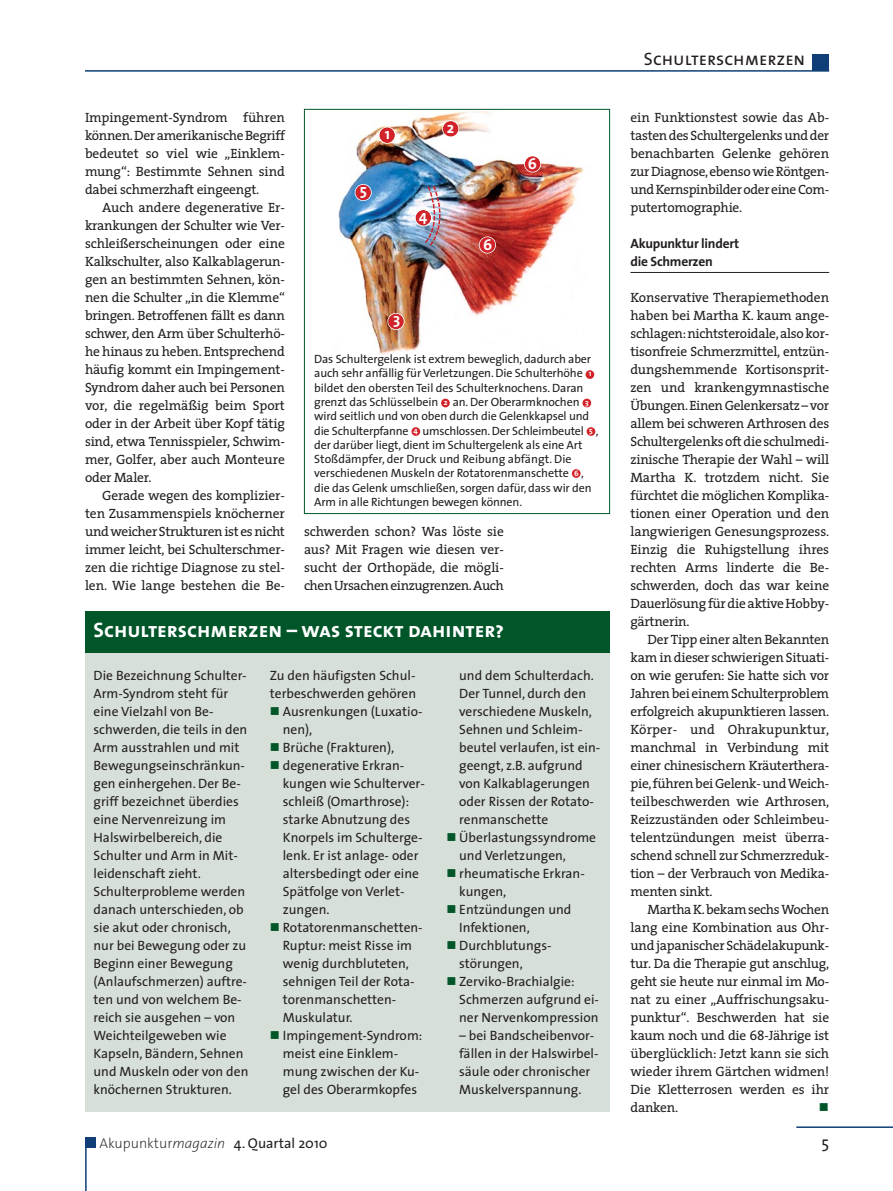
<style>
.page{position:relative;width:893px;height:1191px;background:#fff}
.page>*{position:absolute;margin:0;border:0;box-sizing:border-box;transform-origin:0 0}
.t1{font:21px "The Sans Bold Caps";color:#fff}
.t2{font:18px "The Sans Caps";color:#231f20}
.t3{font:16.5px "The Sans";color:#231f20}
.t4{font:700 15.6px "The Sans";color:#fff}
.t5{font:14.25px "The Sans";color:#231f20}
.t6{font:13.5px/18px "The Serif";letter-spacing:-.02em;color:#231f20;text-align:justify}
.t7{font:13.5px/18px "The Sans";color:#231f20}
.t8{font:700 13.5px/18px "The Sans";letter-spacing:-.02em;color:#231f20}
.t9{font:13.5px "Wingdings";color:#005629}
.t10{font:12px/14.2px "The Sans";letter-spacing:-.01em;color:#231f20}
.t11{font:700 7.95px "The Sans";color:#fff}
.s1{color:#005629}
.s2{font-weight:200}
.s3{font-weight:200;font-style:italic}
</style>
<div class="page">
<hr style="left:796px;top:1126px;width:97px;height:2px;background:#0f3f76">
<hr style="left:85px;top:1138px;width:2px;height:52px;background:#0f3f76">
<div style="left:85px;top:1137px;width:11px;height:10px;background:#0f3f76"></div>
<hr style="left:630px;top:272px;width:199px;height:1px;background:#231f20">
<hr style="left:85px;top:70px;width:744px;height:2px;background:#0f3f76">
<div style="left:812px;top:54px;width:17px;height:17px;background:#0f3f76"></div>
<img style="left:338px;top:111px;width:257px;height:268px">
<div style="left:304px;top:109px;width:306px;height:405px;border:1px solid #005629"></div>
<div style="left:572px;top:469px;width:9px;height:9px;background:#d2232a;border-radius:50%"></div>
<div style="left:587px;top:427px;width:8px;height:9px;background:#d2232a;border-radius:50%"></div>
<div style="left:411px;top:427px;width:9px;height:9px;background:#d2232a;border-radius:50%"></div>
<div style="left:582px;top:399px;width:9px;height:8px;background:#d2232a;border-radius:50%"></div>
<div style="left:441px;top:399px;width:9px;height:8px;background:#d2232a;border-radius:50%"></div>
<div style="left:586px;top:370px;width:8px;height:9px;background:#d2232a;border-radius:50%"></div>
<div style="left:443px;top:121px;width:15px;height:16px;background:#d2232a;border-radius:50%"></div>
<div style="left:442px;top:120px;width:17px;height:17px;border:2px solid #fff;border-radius:50%"></div>
<div style="left:525px;top:156px;width:15px;height:16px;background:#d2232a;border-radius:50%"></div>
<div style="left:524px;top:155px;width:17px;height:17px;border:2px solid #fff;border-radius:50%"></div>
<div style="left:415px;top:210px;width:16px;height:16px;background:#d2232a;border-radius:50%"></div>
<div style="left:415px;top:209px;width:17px;height:17px;border:2px solid #fff;border-radius:50%"></div>
<div style="left:480px;top:237px;width:15px;height:16px;background:#d2232a;border-radius:50%"></div>
<div style="left:479px;top:236px;width:17px;height:17px;border:2px solid #fff;border-radius:50%"></div>
<div style="left:379px;top:127px;width:16px;height:16px;background:#d2232a;border-radius:50%"></div>
<div style="left:379px;top:127px;width:17px;height:17px;border:2px solid #fff;border-radius:50%"></div>
<div style="left:388px;top:314px;width:16px;height:15px;background:#d2232a;border-radius:50%"></div>
<div style="left:387px;top:313px;width:18px;height:17px;border:2px solid #fff;border-radius:50%"></div>
<div style="left:355px;top:185px;width:16px;height:15px;background:#d2232a;border-radius:50%"></div>
<div style="left:355px;top:184px;width:17px;height:17px;border:2px solid #fff;border-radius:50%"></div>
<svg style="left:424px;top:184px;width:21px;height:63px"></svg>
<div style="left:85px;top:644px;width:525px;height:468px;background:#d7e0d8"></div>
<div style="left:85px;top:611px;width:525px;height:42px;background:#005629"></div>
<p class="t6" style="left:85px;top:109px;width:201px">Impingement-Syndrom führen können. Der amerikanische Begriff bedeutet so viel wie „Einklem&shy;mung“: Bestimmte Sehnen sind dabei schmerzhaft eingeengt.</p>
<p class="t6" style="left:85px;top:199px;width:201px;text-indent:17px">Auch andere degenerative Er&shy;krankungen der Schulter wie Ver&shy;schleißerscheinungen oder eine Kalkschulter, also Kalkablagerun&shy;gen an bestimmten Sehnen, kön&shy;nen die Schulter „in die Klemme“ bringen. Betroffenen fällt es dann schwer, den Arm über Schulterhö&shy;he hinaus zu heben. Entsprechend häufig kommt ein Impingement-Syndrom daher auch bei Personen vor, die regelmäßig beim Sport oder in der Arbeit über Kopf tätig sind, etwa Tennisspieler, Schwim&shy;mer, Golfer, aber auch Monteure oder Maler.</p>
<p class="t6" style="left:85px;top:487px;width:201px;text-indent:17px">Gerade wegen des komplizier&shy;ten Zusammenspiels knöcherner und weicher Strukturen ist es nicht immer leicht, bei Schulterschmer&shy;zen die richtige Diagnose zu stel&shy;len. Wie lange bestehen die Be-</p>
<p class="t4" style="left:385px;top:127px;width:7px">1</p>
<p class="t4" style="left:360px;top:183px;width:9px">5</p>
<p class="t4" style="left:447px;top:121px;width:9px">2</p>
<p class="t4" style="left:419px;top:210px;width:10px">4</p>
<p class="t4" style="left:393px;top:312px;width:9px">3</p>
<p class="t4" style="left:483px;top:239px;width:11px">6</p>
<p class="t4" style="left:528px;top:157px;width:11px">6</p>
<p class="t10" style="left:314px;top:353px;width:286px">Das Schultergelenk ist extrem beweglich, dadurch aber auch sehr anfällig für Verletzungen. Die Schulterhöhe bildet den obersten Teil des Schulterknochens. Daran grenzt das Schlüssel bein an. Der Oberarmknochen wird seitlich und von oben durch die Gelenkkapsel und die Schulter pfanne umschlossen. Der Schleimbeutel , der darüber liegt, dient im Schultergelenk als eine Art Stoßdämpfer, der Druck und Reibung abfängt. Die verschiedenen Muskeln der Rotatoren manschette , die das Gelenk umschließen, sorgen dafür, dass wir den Arm in alle Richtungen bewegen können.</p>
<p class="t11" style="left:589px;top:370px;width:4px">1</p>
<p class="t11" style="left:444px;top:399px;width:5px">2</p>
<p class="t11" style="left:585px;top:399px;width:5px">3</p>
<p class="t11" style="left:413px;top:427px;width:6px">4</p>
<p class="t11" style="left:589px;top:427px;width:5px">5</p>
<p class="t11" style="left:574px;top:470px;width:6px">6</p>
<p class="t6" style="left:304px;top:523px;width:201px">schwerden schon? Was löste sie aus? Mit Fragen wie diesen ver&shy;sucht der Orthopäde, die mögli&shy;chen Ursachen einzugrenzen. Auch</p>
<h1 class="t1" style="left:94px;top:618px;width:412px">Schulterschmerzen – was steckt dahinter?</h1>
<p class="t7" style="left:94px;top:667px;width:156px">Die Bezeichnung Schulter-<br>Arm-Syndrom steht für eine Vielzahl von Be&shy;schwerden, die teils in den<br>Arm ausstrahlen und mit<br>Bewegungseinschränkun&shy;gen einhergehen. Der Be&shy;griff bezeichnet überdies eine Nervenreizung im<br>Halswirbelbereich, die<br>Schulter und Arm in Mit&shy;leidenschaft zieht.<br>Schulterprobleme werden danach unterschieden, ob sie akut oder chronisch, nur bei Bewegung oder zu<br>Beginn einer Bewegung (Anlaufschmerzen) auftre&shy;ten und von welchem Be&shy;reich sie ausgehen – von<br>Weichteilgeweben wie<br>Kapseln, Bändern, Sehnen und Muskeln oder von den knöchernen Strukturen.</p>
<p class="t7" style="left:270px;top:667px;width:148px">Zu den häufigsten Schul&shy;terbeschwerden gehören</p>
<p class="t7" style="left:283px;top:703px;width:141px;text-indent:-13px"><span class="s1">■</span> Ausrenkungen (Luxatio&shy;nen),</p>
<p class="t7" style="left:270px;top:739px;width:126px"><span class="s1">■</span> Brüche (Frakturen),</p>
<p class="t7" style="left:283px;top:757px;width:143px;text-indent:-13px"><span class="s1">■</span> degenerative Erkran&shy;kungen wie Schulterver&shy;schleiß (Omarthrose): starke Abnutzung des<br>Knorpels im Schulterge&shy;lenk. Er ist anlage- oder altersbedingt oder eine<br>Spätfolge von Verlet&shy;zungen.</p>
<p class="t7" style="left:283px;top:919px;width:141px;text-indent:-13px"><span class="s1">■</span> Rotatorenmanschetten-<br>Ruptur: meist Risse im wenig durchbluteten, sehnigen Teil der Rota&shy;torenmanschetten-<br>Muskulatur.</p>
<p class="t7" style="left:283px;top:1027px;width:141px;text-indent:-13px"><span class="s1">■</span> Impingement-Syndrom: meist eine Einklem&shy;mung zwischen der Ku&shy;gel des Oberarmkopfes</p>
<p class="t7" style="left:459px;top:667px;width:143px">und dem Schulterdach.<br>Der Tunnel, durch den verschiedene Muskeln,<br>Sehnen und Schleim&shy;beutel verlaufen, ist ein&shy;geengt, z.B. aufgrund von Kalkablagerungen oder Rissen der Rotato&shy;renmanschette</p>
<p class="t7" style="left:459px;top:829px;width:138px;text-indent:-13px"><span class="s1">■</span> Überlastungssyndrome und Verletzungen,</p>
<p class="t7" style="left:459px;top:865px;width:127px;text-indent:-13px"><span class="s1">■</span> rheumatische Erkran&shy;kungen,</p>
<p class="t7" style="left:459px;top:901px;width:114px;text-indent:-13px"><span class="s1">■</span> Entzündungen und<br>Infektionen,</p>
<p class="t7" style="left:459px;top:937px;width:94px;text-indent:-13px"><span class="s1">■</span> Durchblutungs - störungen,</p>
<p class="t7" style="left:459px;top:973px;width:141px;text-indent:-13px"><span class="s1">■</span> Zerviko-Brachialgie:<br>Schmerzen aufgrund ei&shy;ner Nervenkompression</p>
<p class="t7" style="left:459px;top:1027px;width:141px">– bei Bandscheibenvor&shy;fällen in der Halswirbel&shy;säule oder chronischer<br>Muskelverspannung.</p>
<h2 class="t2" style="left:644px;top:48px;width:163px">Schulterschmerzen</h2>
<p class="t6" style="left:630px;top:109px;width:200px">ein Funktionstest sowie das Ab&shy;tasten des Schultergelenks und der benachbarten Gelenke gehören zur Diagnose, ebenso wie Röntgen&shy;und Kernspinbilder oder eine Com&shy;putertomographie.</p>
<p class="t8" style="left:630px;top:235px;width:110px">Akupunktur lindert die Schmerzen</p>
<p class="t6" style="left:630px;top:289px;width:200px">Konservative Therapiemethoden haben bei Martha K. kaum ange&shy;schlagen: nichtsteroidale, also kor&shy;tisonfreie Schmerzmittel, entzün&shy;dungshemmende Kortisonsprit&shy;zen und krankengymnastische Übungen. Einen Gelenk ersatz – vor allem bei schweren Arthrosen des Schultergelenks oft die schulmedi&shy;zinische Therapie der Wahl – will Martha K. trotzdem nicht. Sie fürchtet die möglichen Komplika&shy;tionen einer Operation und den langwierigen Genesungsprozess.<br>Einzig die Ruhigstellung ihres rechten Arms linderte die Be&shy;schwerden, doch das war keine Dauerlösung für die aktive Hobby&shy;gärtnerin.</p>
<p class="t6" style="left:630px;top:631px;width:200px;text-indent:17px">Der Tipp einer alten Bekannten kam in dieser schwierigen Situati&shy;on wie gerufen: Sie hatte sich vor Jahren bei einem Schulterproblem erfolgreich akupunktieren lassen.<br>Körper- und Ohr akupunktur, manchmal in Verbindung mit einer chinesischern Kräuterthera&shy;pie, führen bei Gelenk- und Weich&shy;teilbeschwerden wie Arthrosen, Reizzuständen oder Schleimbeu&shy;telentzündungen meist überra&shy;schend schnell zur Schmerzreduk&shy;tion – der Verbrauch von Medika&shy;menten sinkt.</p>
<p class="t6" style="left:630px;top:901px;width:200px;text-indent:17px">Martha K. bekam sechs Wochen lang eine Kombination aus Ohr&shy;und japanischer Schädel aku punk - tur. Da die Therapie gut anschlug, geht sie heute nur einmal im Mo&shy;nat zu einer „Auffrischungsaku&shy;punktur“. Beschwerden hat sie kaum noch und die 68-Jährige ist überglücklich: Jetzt kann sie sich wieder ihrem Gärtchen widmen!<br>Die Kletterrosen werden es ihr danken.</p>
<p class="t9" style="left:819px;top:1099px;width:12px">■</p>
<p class="t5" style="left:100px;top:1137px;width:230px"><span class="s2">Akupunktur</span><span class="s3">magazin</span> 4. Quartal 2010</p>
<p class="t3" style="left:821px;top:1136px;width:9px">5</p>
</div>
